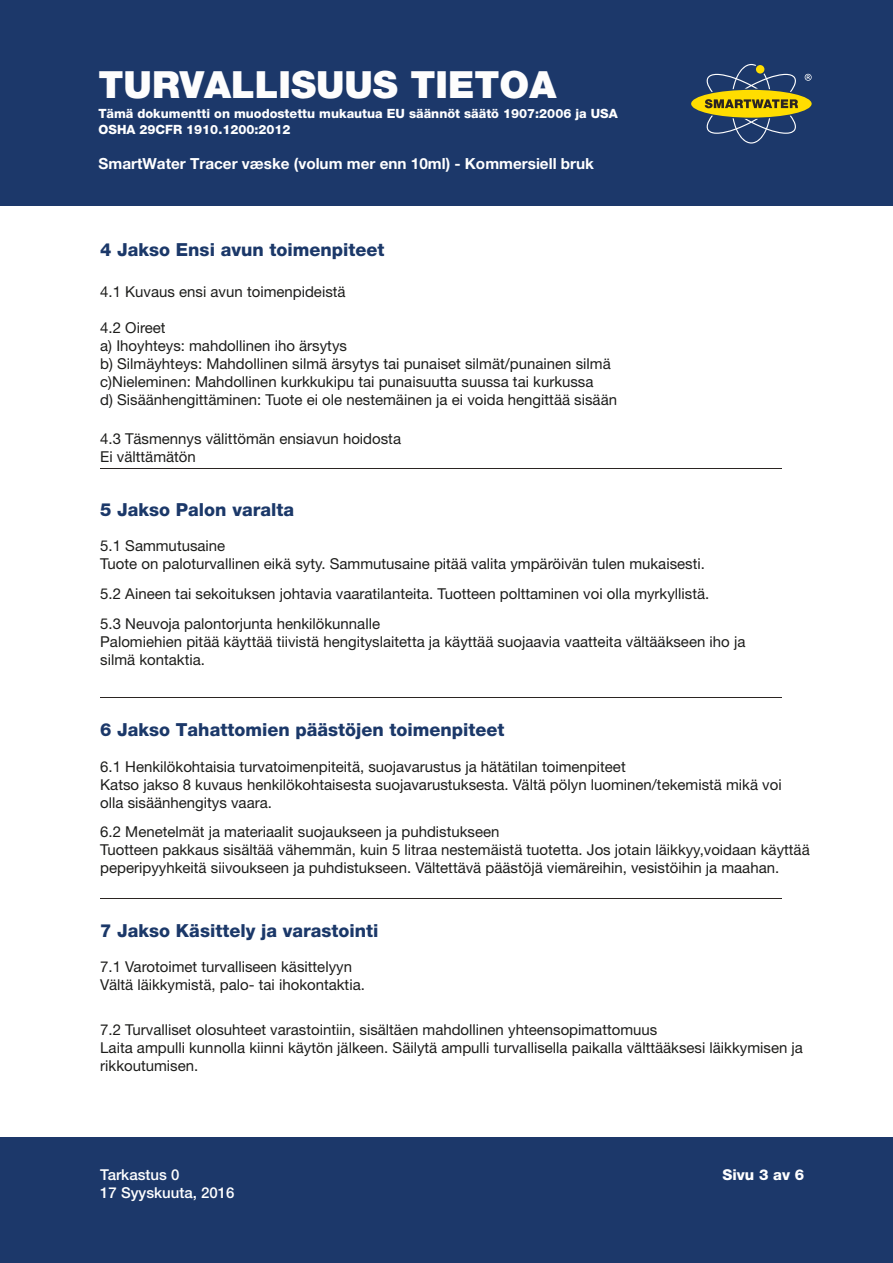
<style>
.page{position:relative;width:893px;height:1263px;background:#fff}
.page>*{position:absolute;margin:0;border:0;box-sizing:border-box;transform-origin:0 0}
.t1{font:900 37.5px "Helvetica Neue LT Std";color:#fdfdfd}
.t2{font:800 18px "Helvetica Neue LT Std";color:#1b3869}
.t3{font:700 15.3px "Helvetica Neue LT Std";color:#fff}
.t4{font:15px/18px "Helvetica Neue LT Std";color:#1d1d1b}
.t5{font:500 15px "Helvetica Neue LT Std";color:#fff}
.t6{font:800 15px "Helvetica Neue LT Std";color:#fff}
.t7{font:800 12.75px/15.3px "Helvetica Neue LT Std";color:#fff}
</style>
<div class="page">
<div style="left:0;top:1137px;width:893px;height:126px;background:#1c386a"></div>
<div style="left:0;top:0;width:893px;height:206px;background:#1c386a"></div>
<div style="left:691px;top:90px;width:121px;height:28px;background:#fd0;border-radius:50%"></div>
<svg style="left:705px;top:64px;width:107px;height:80px"></svg>
<hr style="left:100px;top:468px;width:682px;height:1px;background:#2b2522">
<hr style="left:100px;top:697px;width:682px;height:1px;background:#2b2522">
<hr style="left:100px;top:898px;width:682px;height:1px;background:#2b2522">
<h1 class="t1" style="left:99px;top:62px;width:459px">TURVALLISUUS TIETOA</h1>
<p class="t7" style="left:99px;top:106px;width:521px">Tämä dokumentti on muodostettu mukautua EU säännöt säätö 1907:2006 ja USA<br>OSHA 29CFR 1910.1200:2012</p>
<p class="t3" style="left:99px;top:154px;width:497px">SmartWater Tracer væske (volum mer enn 10ml) - Kommersiell bruk</p>
<p class="t2" style="left:100px;top:239px;width:286px">4 Jakso Ensi avun toimenpiteet</p>
<p class="t4" style="left:100px;top:283px;width:247px">4.1 Kuvaus ensi avun toimenpideistä</p>
<p class="t4" style="left:100px;top:319px;width:518px">4.2 Oireet<br>a) Ihoyhteys: mahdollinen iho ärsytys<br>b) Silmäyhteys: Mahdollinen silmä ärsytys tai punaiset silmät/punainen silmä c)Nieleminen: Mahdollinen kurkkukipu tai punaisuutta suussa tai kurkussa<br>d) Sisäänhengittäminen: Tuote ei ole nestemäinen ja ei voida hengittää sisään</p>
<p class="t4" style="left:100px;top:429px;width:302px">4.3 Täsmennys välittömän ensiavun hoidosta<br>Ei välttämätön</p>
<p class="t2" style="left:100px;top:499px;width:195px">5 Jakso Palon varalta</p>
<p class="t4" style="left:100px;top:537px;width:606px">5.1 Sammutusaine<br>Tuote on paloturvallinen eikä syty. Sammutusaine pitää valita ympäröivän tulen mukaisesti.</p>
<p class="t4" style="left:100px;top:578px;width:611px;line-height:30px">5.2 Aineen tai sekoituksen johtavia vaaratilanteita. Tuotteen polttaminen voi olla myrkyllistä.<br>5.3 Neuvoja palontorjunta henkilökunnalle</p>
<p class="t4" style="left:100px;top:632px;width:647px">Palomiehien pitää käyttää tiivistä hengityslaitetta ja käyttää suojaavia vaatteita vältääkseen iho ja silmä kontaktia.</p>
<p class="t2" style="left:100px;top:719px;width:406px">6 Jakso Tahattomien päästöjen toimenpiteet</p>
<p class="t4" style="left:100px;top:757px;width:683px">6.1 Henkilökohtaisia turvatoimenpiteitä, suojavarustus ja hätätilan toimenpiteet<br>Katso jakso 8 kuvaus henkilökohtaisesta suojavarustuksesta. Vältä pölyn luominen/tekemistä mikä voi olla sisäänhengitys vaara.</p>
<p class="t4" style="left:100px;top:822px;width:711px">6.2 Menetelmät ja materiaalit suojaukseen ja puhdistukseen<br>Tuotteen pakkaus sisältää vähemmän, kuin 5 litraa nestemäistä tuotetta. Jos jotain läikkyy,voidaan käyttää peperipyyhkeitä siivoukseen ja puhdistukseen. Vältettävä päästöjä viemäreihin, vesistöihin ja maahan.</p>
<p class="t2" style="left:100px;top:919px;width:280px">7 Jakso Käsittely ja varastointi</p>
<p class="t4" style="left:100px;top:958px;width:266px">7.1 Varotoimet turvalliseen käsittelyyn<br>Vältä läikkymistä, palo- tai ihokontaktia.</p>
<p class="t4" style="left:100px;top:1021px;width:704px">7.2 Turvalliset olosuhteet varastointiin, sisältäen mahdollinen yhteensopimattomuus<br>Laita ampulli kunnolla kiinni käytön jälkeen. Säilytä ampulli turvallisella paikalla välttääksesi läikkymisen ja rikkoutumisen.</p>
<p class="t5" style="left:100px;top:1166px;width:81px">Tarkastus 0</p>
<p class="t6" style="left:722px;top:1166px;width:83px">Sivu 3 av 6</p>
<p class="t5" style="left:100px;top:1184px;width:136px">17 Syyskuuta, 2016</p>
</div>
